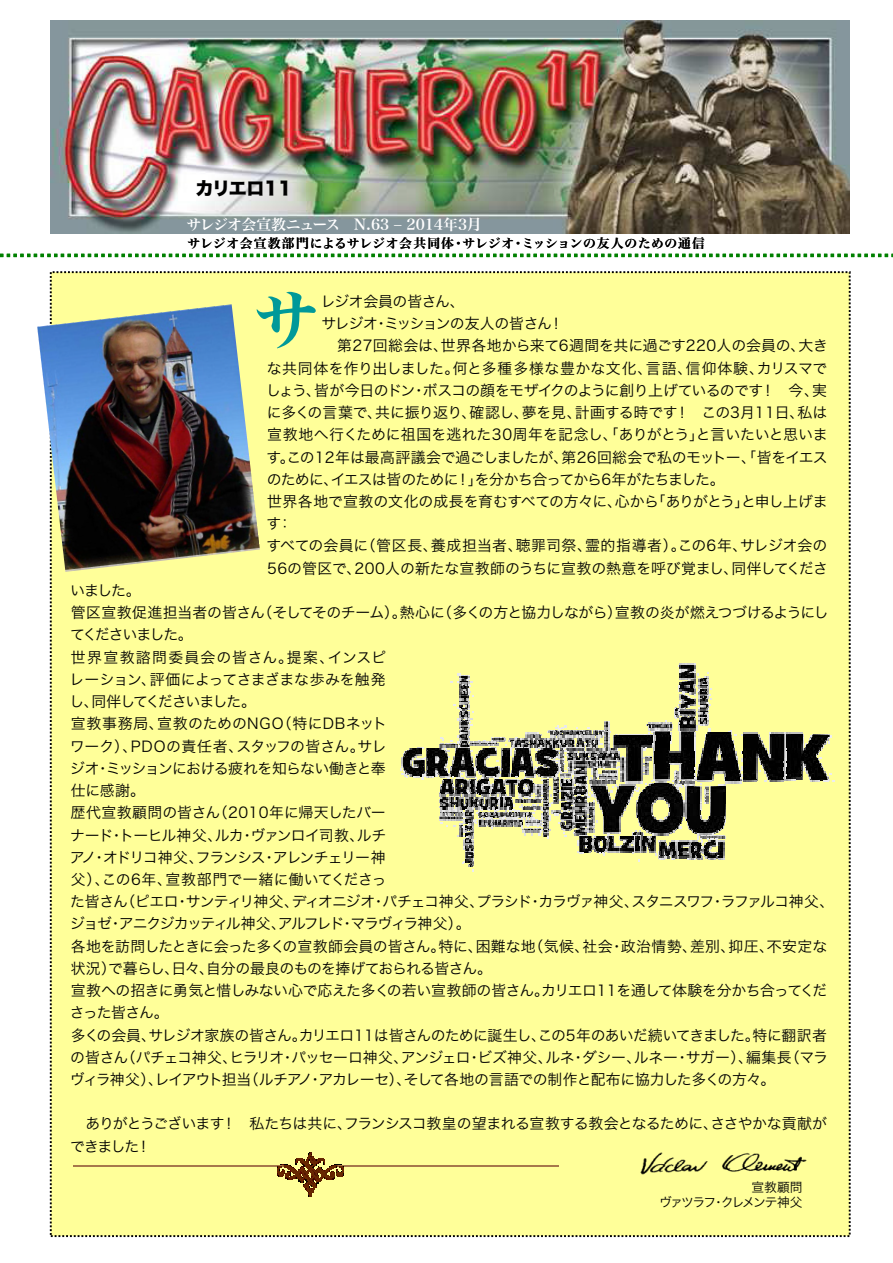
<style>
.page{position:relative;width:893px;height:1263px;background:#fff}
.page>*{position:absolute;margin:0;border:0;box-sizing:border-box;transform-origin:0 0}
.t1{font:64.95px "Hira Min Std W7";color:#099}
.t2{font:18px "Hira Kaku Std W8";letter-spacing:-.02em;color:#000}
.t3{font:14.85px/22.2px "Hira Kaku Pro W3";letter-spacing:-.025em;color:#000}
.t4{font:14.85px "Hira Kaku Pro W3";color:#000}
.t5{font:14.85px "Hira Kaku Pro W3";letter-spacing:-.005em;color:#000}
.t6{font:14.85px "Hira Kaku Pro W3";letter-spacing:-.05em;color:#000}
.t7{font:14.85px/22.2px "Hira Kaku Pro W3";letter-spacing:-.055em;color:#000}
.t8{font:14.85px "Hira Kaku Pro W3";letter-spacing:.01em;color:#000}
.t9{font:14.85px "Hira Kaku Pro W3";letter-spacing:.025em;color:#000}
.t10{font:14.85px "Hira Min Pro W6";letter-spacing:-.015em;color:#fff}
.t11{font:14.85px "Hira Kaku Pro W3";letter-spacing:-.075em;color:#000}
.t12{font:12.75px "Hira Min Pro W6";letter-spacing:.04em;color:#000}
.t13{font:12.75px/15.3px "Hira Kaku Pro W3";letter-spacing:-.12em;color:#000;text-align:right}
</style>
<div class="page">
<img style="left:50px;top:21px;width:799px;height:213px">
<svg style="left:0;top:254px;width:892px;height:3px"></svg>
<div style="left:50px;top:271px;width:800px;height:966px;background:#ff9;border:2px dashed #000"></div>
<img style="left:640px;top:1152px;width:167px;height:23px">
<svg style="left:277px;top:1152px;width:66px;height:45px"></svg>
<img style="left:37px;top:304px;width:223px;height:268px">
<svg style="left:400px;top:664px;width:434px;height:207px"></svg>
<p class="t2" style="left:195px;top:178px;width:98px">カリエロ11</p>
<p class="t10" style="left:186px;top:212px;width:297px">サレジオ会宣教ニュース　N.63 ‒ 2014年3月</p>
<p class="t12" style="left:187px;top:232px;width:519px">サレジオ会宣教部門によるサレジオ会共同体・サレジオ・ミッションの友人のための通信</p>
<h1 class="t1" style="left:254px;top:272px;width:67px">サ</h1>
<p class="t3" style="left:321px;top:289px;width:145px">レジオ会員の皆さん、</p>
<p class="t11" style="left:321px;top:310px;width:244px">サレジオ・ミッションの友人の皆さん！</p>
<p class="t5" style="left:322px;top:333px;width:507px">　第27回総会は、世界各地から来て6週間を共に過ごす220人の会員の、大き</p>
<p class="t9" style="left:267px;top:355px;width:562px">な共同体を作り出しました。何と多種多様な豊かな文化、言語、信仰体験、カリスマで</p>
<p class="t6" style="left:266px;top:377px;width:562px">しょう、皆が今日のドン・ボスコの顔をモザイクのように創り上げているのです！　今、実</p>
<p class="t3" style="left:267px;top:400px;width:562px">に多くの言葉で、共に振り返り、確認し、夢を見、計画する時です！　この3月11日、私は</p>
<p class="t4" style="left:267px;top:422px;width:562px">宣教地へ行くために祖国を逃れた30周年を記念し、「ありがとう」と言いたいと思いま</p>
<p class="t3" style="left:266px;top:445px;width:562px">す。この12年は最高評議会で過ごしましたが、第26回総会で私のモットー、「皆をイエス</p>
<p class="t6" style="left:267px;top:466px;width:459px">のために、イエスは皆のために！」を分かち合ってから6年がたちました。</p>
<p class="t5" style="left:267px;top:488px;width:562px">世界各地で宣教の文化の成長を育むすべての方々に、心から「ありがとう」と申し上げま</p>
<p class="t3" style="left:266px;top:512px;width:27px">す：</p>
<p class="t8" style="left:266px;top:533px;width:562px">すべての会員に（管区長、養成担当者、聴罪司祭、霊的指導者）。この6年、サレジオ会の</p>
<p class="t4" style="left:267px;top:555px;width:562px">56の管区で、200人の新たな宣教師のうちに宣教の熱意を呼び覚まし、同伴してくださ</p>
<p class="t3" style="left:70px;top:578px;width:766px">いました。<br>管区宣教促進担当者の皆さん（そしてそのチーム）。熱心に（多くの方と協力しながら）宣教の炎が燃えつづけるようにしてくださいました。<br>世界宣教諮問委員会の皆さん。提案、インスピ<br>レーション、評価によってさまざまな歩みを触発<br>し、同伴してくださいました。<br>宣教事務局、宣教のためのNGO（特にDBネット<br>ワーク）、PDOの責任者、スタッフの皆さん。サレ<br>ジオ･ミッションにおける疲れを知らない働きと奉<br>仕に感謝。<br>歴代宣教顧問の皆さん（2010年に帰天したバー<br>ナード・トーヒル神父、ルカ・ヴァンロイ司教、ルチ<br>アノ・オドリコ神父、フランシス・アレンチェリー神<br>父）、この6年、宣教部門で一緒に働いてくださっ<br>た皆さん（ピエロ・サンティリ神父、ディオニジオ・パチェコ神父、プラシド・カラヴァ神父、スタニスワフ・ラファルコ神父、ジョゼ・アニクジカッティル神父、アルフレド・マラヴィラ神父）。<br>各地を訪問したときに会った多くの宣教師会員の皆さん。特に、困難な地（気候、社会･政治情勢、差別、抑圧、不安定な状況）で暮らし、日々、自分の最良のものを捧げておられる皆さん。<br>宣教への招きに勇気と惜しみない心で応えた多くの若い宣教師の皆さん。カリエロ11を通して体験を分かち合ってくださった皆さん。<br>多くの会員、サレジオ家族の皆さん。カリエロ11は皆さんのために誕生し、この5年のあいだ続いてきました。特に翻訳者の皆さん（パチェコ神父、ヒラリオ・パッセーロ神父、アンジェロ・ビズ神父、ルネ・ダシー、ルネー・サガー）、編集長（マラヴィラ神父）、レイアウト担当（ルチアノ・アカレーセ）、そして各地の言語での制作と配布に協力した多くの方々。</p>
<p class="t7" style="left:70px;top:1112px;width:758px">　ありがとうございます！　私たちは共に、フランシスコ教皇の望まれる宣教する教会となるために、ささやかな貢献ができました！</p>
<p class="t13" style="left:659px;top:1178px;width:145px">宣教顧問<br>ヴァツラフ・クレメンテ神父</p>
</div>
